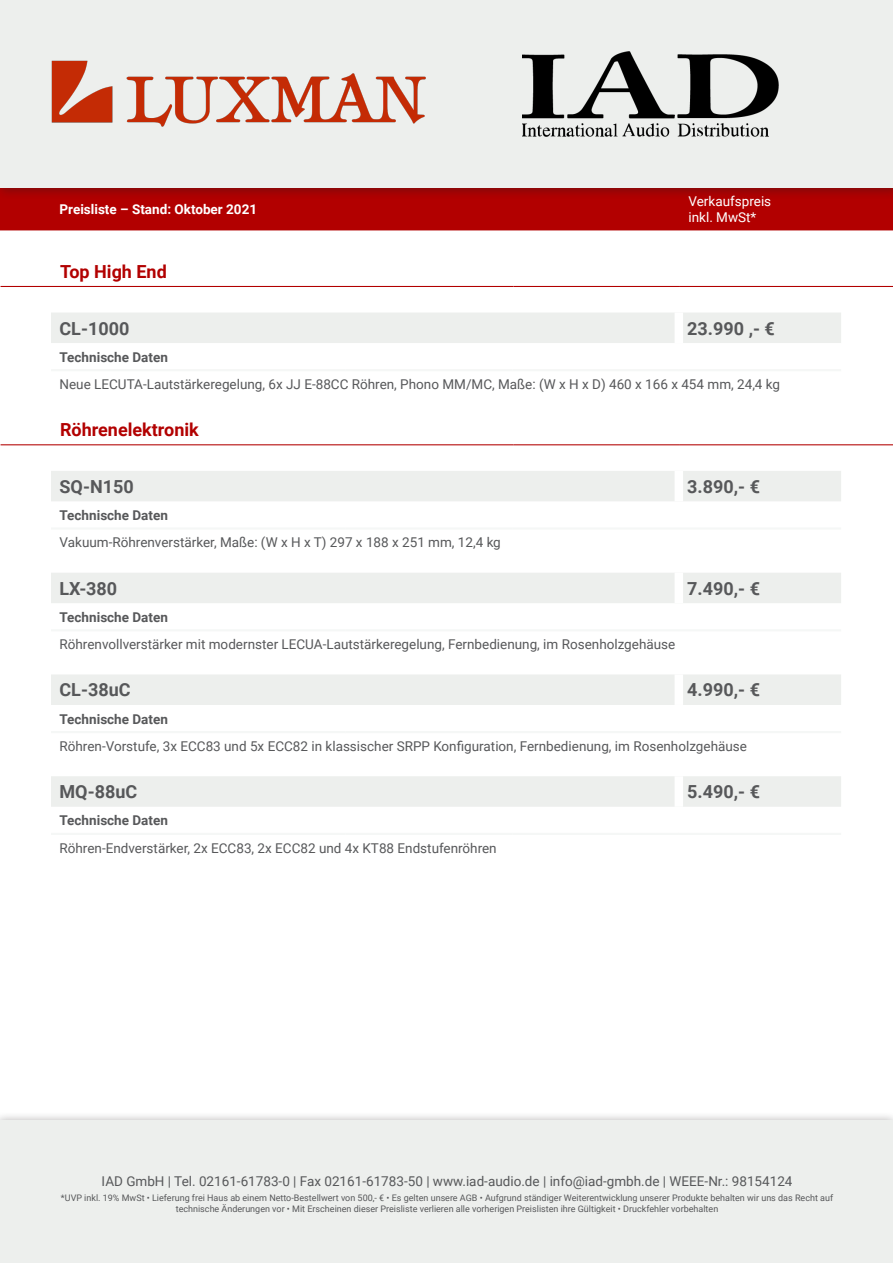
<style>
.page{position:relative;width:893px;height:1263px;background:#fff}
.page>*{position:absolute;margin:0;border:0;box-sizing:border-box;transform-origin:0 0}
.Artikel-Headline-VKP{font:700 18px "Roboto";color:#57585a}
.Artikel-Headline-Nam{font:700 18px "Roboto";color:#57585a}
.Kategorie-Headline{font:700 18px "Roboto";color:#b20000}
.Artikel-Text{font:13.5px "Roboto";color:#57585a}
.Artikel-Subline{font:700 13.5px "Roboto";color:#57585a}
.t1{font:700 13.5px "Roboto";color:#fff}
.t2{font:13.5px/16.2px "Roboto";color:#fff}
.t3{font:9px/10.8px "Roboto";color:#57585a;text-align:center}
</style>
<div class="page">
<div style="left:0;top:199px;width:893px;height:31px;background:#b20000"></div>
<div style="left:0;top:0;width:893px;height:199px;background:#231f20;opacity:.35"></div>
<div style="left:0;top:0;width:893px;height:187px;background:#edefed"></div>
<img style="left:522px;top:51px;width:256px;height:85px">
<div style="left:0;top:1112px;width:893px;height:151px;background:#231f20;opacity:.35"></div>
<div style="left:0;top:1121px;width:893px;height:142px;background:#edefed"></div>
<img style="left:51px;top:61px;width:375px;height:65px">
<hr style="left:1px;top:286px;width:512px;height:1px;background:#b20000">
<hr style="left:513px;top:286px;width:167px;height:1px;background:#b20000">
<hr style="left:680px;top:286px;width:213px;height:1px;background:#b20000">
<hr style="left:1px;top:444px;width:512px;height:1px;background:#b20000">
<hr style="left:513px;top:444px;width:167px;height:1px;background:#b20000">
<hr style="left:680px;top:444px;width:213px;height:1px;background:#b20000">
<div style="left:51px;top:313px;width:790px;height:30px;background:#edefed"></div>
<hr style="left:51px;top:369px;width:295px;height:2px;background:#f5f7f6">
<hr style="left:346px;top:369px;width:166px;height:2px;background:#f5f7f6">
<hr style="left:512px;top:369px;width:167px;height:2px;background:#f5f7f6">
<hr style="left:679px;top:369px;width:162px;height:2px;background:#f5f7f6">
<div style="left:675px;top:312px;width:8px;height:31px;background:#fff"></div>
<div style="left:51px;top:573px;width:790px;height:30px;background:#edefed"></div>
<hr style="left:51px;top:629px;width:295px;height:2px;background:#f5f7f6">
<hr style="left:346px;top:629px;width:166px;height:2px;background:#f5f7f6">
<hr style="left:512px;top:629px;width:167px;height:2px;background:#f5f7f6">
<hr style="left:679px;top:629px;width:162px;height:2px;background:#f5f7f6">
<div style="left:675px;top:573px;width:8px;height:30px;background:#fff"></div>
<div style="left:51px;top:675px;width:790px;height:30px;background:#edefed"></div>
<hr style="left:51px;top:731px;width:295px;height:2px;background:#f5f7f6">
<hr style="left:346px;top:731px;width:166px;height:2px;background:#f5f7f6">
<hr style="left:512px;top:731px;width:167px;height:2px;background:#f5f7f6">
<hr style="left:679px;top:731px;width:162px;height:2px;background:#f5f7f6">
<div style="left:675px;top:674px;width:8px;height:31px;background:#fff"></div>
<div style="left:51px;top:776px;width:790px;height:31px;background:#edefed"></div>
<hr style="left:51px;top:833px;width:295px;height:2px;background:#f5f7f6">
<hr style="left:346px;top:833px;width:166px;height:2px;background:#f5f7f6">
<hr style="left:512px;top:833px;width:167px;height:2px;background:#f5f7f6">
<hr style="left:679px;top:833px;width:162px;height:2px;background:#f5f7f6">
<div style="left:675px;top:776px;width:8px;height:31px;background:#fff"></div>
<div style="left:51px;top:471px;width:790px;height:30px;background:#edefed"></div>
<hr style="left:51px;top:527px;width:295px;height:3px;background:#f5f7f6">
<hr style="left:346px;top:527px;width:166px;height:3px;background:#f5f7f6">
<hr style="left:512px;top:527px;width:167px;height:3px;background:#f5f7f6">
<hr style="left:679px;top:527px;width:162px;height:3px;background:#f5f7f6">
<div style="left:675px;top:471px;width:8px;height:30px;background:#fff"></div>
<p class="t1" style="left:60px;top:200px;width:199px">Preisliste – Stand: Oktober 2021</p>
<p class="t2" style="left:688px;top:192px;width:84px">Verkaufspreis inkl. MwSt*</p>
<p class="Kategorie-Headline" style="left:60px;top:259px;width:108px">Top High End</p>
<p class="Artikel-Headline-Nam" style="left:60px;top:315px;width:71px">CL-1000</p>
<p class="Artikel-Headline-VKP" style="left:687px;top:315px;width:89px">23.990 ,- €</p>
<p class="Artikel-Subline" style="left:60px;top:347px;width:110px">Technische Daten</p>
<p class="Artikel-Text" style="left:60px;top:374px;width:722px">Neue LECUTA-Lautstärkeregelung, 6x JJ E-88CC Röhren, Phono MM/MC, Maße: (W x H x D) 460 x 166 x 454 mm, 24,4 kg</p>
<p class="Kategorie-Headline" style="left:60px;top:417px;width:140px">Röhrenelektronik</p>
<p class="Artikel-Headline-Nam" style="left:60px;top:474px;width:76px">SQ-N150</p>
<p class="Artikel-Headline-VKP" style="left:687px;top:474px;width:74px">3.890,- €</p>
<p class="Artikel-Subline" style="left:60px;top:506px;width:110px">Technische Daten</p>
<p class="Artikel-Text" style="left:60px;top:533px;width:443px">Vakuum-Röhrenverstärker, Maße: (W x H x T) 297 x 188 x 251 mm, 12,4 kg</p>
<p class="Artikel-Headline-Nam" style="left:60px;top:576px;width:59px">LX-380</p>
<p class="Artikel-Headline-VKP" style="left:687px;top:576px;width:74px">7.490,- €</p>
<p class="Artikel-Subline" style="left:60px;top:607px;width:110px">Technische Daten</p>
<p class="Artikel-Text" style="left:60px;top:635px;width:617px">Röhrenvollverstärker mit modernster LECUA-Lautstärkeregelung, Fernbedienung, im Rosenholzgehäuse</p>
<p class="Artikel-Headline-Nam" style="left:60px;top:677px;width:73px">CL-38uC</p>
<p class="Artikel-Headline-VKP" style="left:687px;top:677px;width:74px">4.990,- €</p>
<p class="Artikel-Subline" style="left:60px;top:709px;width:110px">Technische Daten</p>
<p class="Artikel-Text" style="left:60px;top:736px;width:689px">Röhren-Vorstufe, 3x ECC83 und 5x ECC82 in klassischer SRPP Konfiguration, Fernbedienung, im Rosenholzgehäuse</p>
<p class="Artikel-Headline-Nam" style="left:60px;top:779px;width:79px">MQ-88uC</p>
<p class="Artikel-Headline-VKP" style="left:687px;top:779px;width:74px">5.490,- €</p>
<p class="Artikel-Subline" style="left:60px;top:811px;width:110px">Technische Daten</p>
<p class="Artikel-Text" style="left:60px;top:838px;width:439px">Röhren-Endverstärker, 2x ECC83, 2x ECC82 und 4x KT88 Endstufenröhren</p>
<p class="Artikel-Text" style="left:102px;top:1172px;width:692px">IAD GmbH | Tel. 02161-61783-0 | Fax 02161-61783-50 | www.iad-audio.de | info@iad-gmbh.de | WEEE-Nr.: 98154124</p>
<p class="t3" style="left:61px;top:1192px;width:774px">*UVP inkl. 19% MwSt • Lieferung frei Haus ab einem Netto-Bestellwert von 500,- € • Es gelten unsere AGB • Aufgrund ständiger Weiterentwicklung unserer Produkte behalten wir uns das Recht auf technische Änderungen vor • Mit Erscheinen dieser Preisliste verlieren alle vorherigen Preislisten ihre Gültigkeit • Druckfehler vorbehalten</p>
</div>
